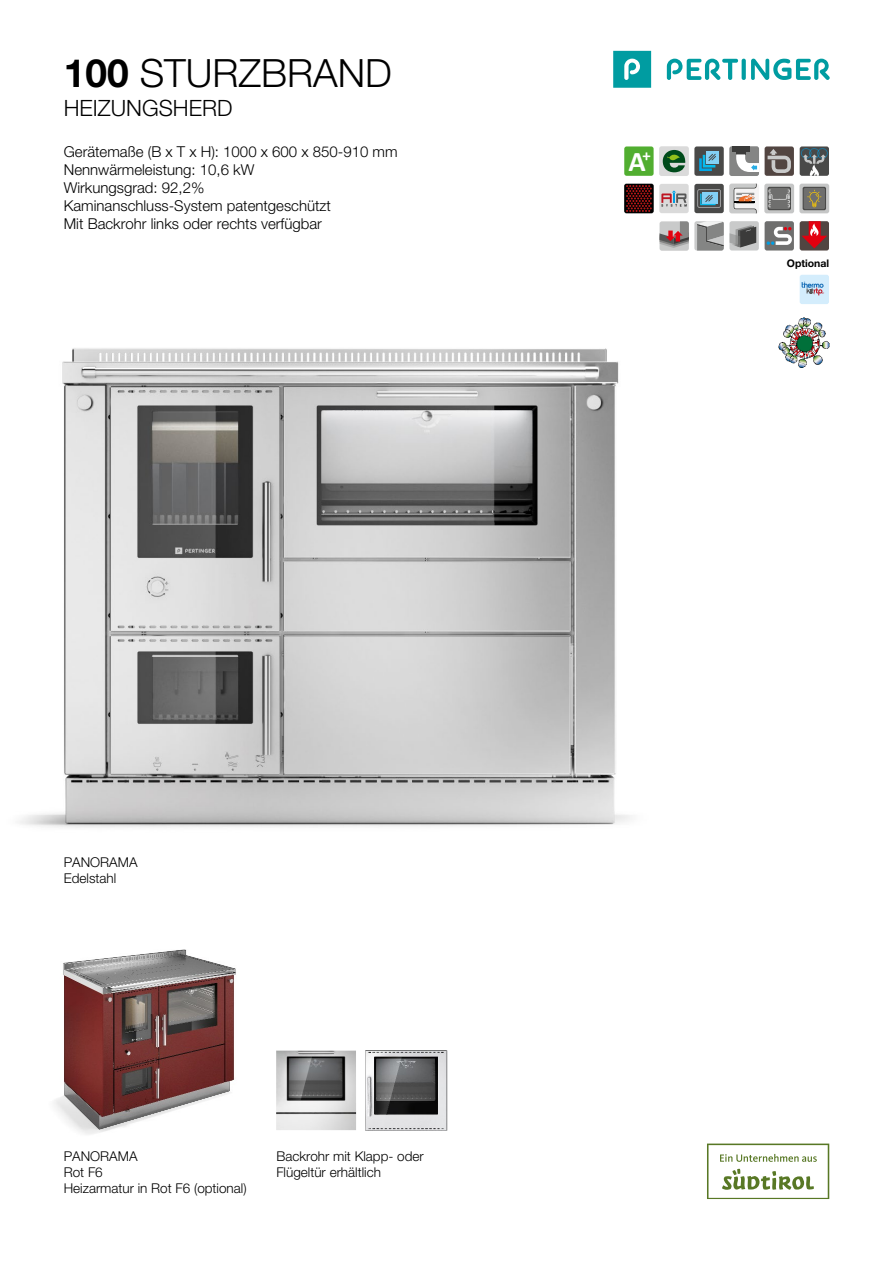
<style>
.page{position:relative;width:893px;height:1263px;background:#fff}
.page>*{position:absolute;margin:0;border:0;box-sizing:border-box;transform-origin:0 0}
.t1{font:300 39px "Helvetica Neue LT Std";color:#000}
.t2{font:700 28.65px "Calibri";color:#fff}
.t3{font:300 22.5px "Helvetica Neue LT Std";color:#000}
.t4{font:300 15px/18px "Helvetica Neue LT Std";color:#000}
.t5{font:300 13.5px/16.2px "Helvetica Neue LT Std";color:#000}
.t6{font:700 10.5px "Helvetica Neue LT Std";color:#000}
.s1{font-weight:700}
</style>
<div class="page">
<div style="left:613px;top:51px;width:38px;height:37px;background:#009ca1"></div>
<svg style="left:624px;top:59px;width:16px;height:21px"></svg>
<svg style="left:667px;top:59px;width:163px;height:21px"></svg>
<div style="left:624px;top:146px;width:30px;height:30px;background:#51ae30;border-radius:2px"></div>
<div style="left:659px;top:146px;width:30px;height:30px;background:#dadada;border-radius:2px"></div>
<svg style="left:663px;top:150px;width:23px;height:22px"></svg>
<div style="left:694px;top:146px;width:30px;height:30px;background:#494948;border-radius:2px"></div>
<div style="left:706px;top:151px;width:13px;height:13px;background:#82d0f5"></div>
<svg style="left:699px;top:153px;width:17px;height:18px"></svg>
<div style="left:729px;top:146px;width:30px;height:30px;background:#848584;border-radius:2px"></div>
<div style="left:732px;top:146px;width:18px;height:5px;background:#3b3b3a"></div>
<svg style="left:736px;top:151px;width:23px;height:21px"></svg>
<div style="left:765px;top:146px;width:29px;height:30px;background:#524541;border-radius:2px"></div>
<svg style="left:768px;top:149px;width:23px;height:24px"></svg>
<div style="left:800px;top:146px;width:29px;height:30px;background:#494948;border-radius:2px"></div>
<div style="left:801px;top:148px;width:10px;height:10px;border:1px dashed #009ee3;border-radius:50%"></div>
<div style="left:809px;top:148px;width:10px;height:10px;border:1px dashed #009ee3;border-radius:50%"></div>
<div style="left:817px;top:148px;width:10px;height:10px;border:1px dashed #009ee3;border-radius:50%"></div>
<svg style="left:803px;top:154px;width:23px;height:22px"></svg>
<svg style="left:624px;top:184px;width:30px;height:29px"></svg>
<div style="left:659px;top:184px;width:30px;height:29px;background:#dadada;border-radius:2px"></div>
<svg style="left:661px;top:190px;width:26px;height:17px"></svg>
<div style="left:694px;top:184px;width:30px;height:29px;background:#494948;border-radius:2px"></div>
<svg style="left:697px;top:189px;width:24px;height:19px"></svg>
<div style="left:729px;top:184px;width:30px;height:29px;background:#f4f3f3;border-radius:2px"></div>
<svg style="left:729px;top:184px;width:28px;height:29px"></svg>
<svg style="left:764px;top:184px;width:30px;height:29px"></svg>
<svg style="left:767px;top:187px;width:24px;height:23px"></svg>
<div style="left:769px;top:188px;width:21px;height:21px;background:#6f6f6e;border-radius:2px"></div>
<svg style="left:768px;top:189px;width:22px;height:18px"></svg>
<svg style="left:799px;top:184px;width:30px;height:29px"></svg>
<div style="left:803px;top:187px;width:23px;height:23px;background:#616160;border-radius:2px"></div>
<div style="left:804px;top:188px;width:21px;height:21px;background:#6f6f6e;border-radius:2px"></div>
<svg style="left:807px;top:190px;width:14px;height:17px"></svg>
<div style="left:659px;top:221px;width:30px;height:30px;background:#c9caca;border-radius:2px"></div>
<svg style="left:672px;top:221px;width:17px;height:27px"></svg>
<div style="left:694px;top:221px;width:30px;height:30px;background:#c9caca;border-radius:2px"></div>
<div style="left:729px;top:221px;width:30px;height:30px;background:linear-gradient(to bottom,#c9caca,#c9caca);border-radius:2px"></div>
<svg style="left:697px;top:221px;width:59px;height:30px;background:#9c9d9c"></svg>
<div style="left:765px;top:221px;width:29px;height:30px;background:#6f6f6e;border-radius:2px"></div>
<svg style="left:767px;top:227px;width:25px;height:18px"></svg>
<div style="left:800px;top:221px;width:29px;height:30px;background:#524541;border-radius:2px"></div>
<svg style="left:802px;top:221px;width:25px;height:27px"></svg>
<div style="left:800px;top:275px;width:29px;height:29px;background:#d4edfc;border-radius:2px"></div>
<svg style="left:802px;top:282px;width:22px;height:13px"></svg>
<img style="left:356px;top:1050px;width:92px;height:81px">
<img style="left:276px;top:1050px;width:80px;height:80px">
<img style="left:19px;top:221px;width:653px;height:607px">
<img style="left:54px;top:949px;width:182px;height:185px">
<div style="left:705px;top:1142px;width:126px;height:58px;background:linear-gradient(to bottom,#cdd6be,#cdd6be)"></div>
<svg style="left:707px;top:1143px;width:122px;height:56px"></svg>
<img style="left:778px;top:317px;width:51px;height:50px">
<h1 class="t1" style="left:64px;top:50px;width:330px"><span class="s1">100</span> STURZBRAND</h1>
<h3 class="t3" style="left:64px;top:94px;width:170px">HEIZUNGSHERD</h3>
<p class="t4" style="left:64px;top:142px;width:335px">Gerätemaße (B x T x H): 1000 x 600 x 850-910 mm Nennwärmeleistung: 10,6 kW<br>Wirkungsgrad: 92,2%<br>Kaminanschluss-System patentgeschützt<br>Mit Backrohr links oder rechts verfügbar</p>
<h2 class="t2" style="left:628px;top:143px;width:24px">A<sup>+</sup></h2>
<p class="t6" style="left:787px;top:257px;width:44px">Optional</p>
<p class="t5" style="left:64px;top:854px;width:75px">PANORAMA<br>Edelstahl</p>
<p class="t5" style="left:64px;top:1147px;width:184px">PANORAMA<br>Rot F6<br>Heizarmatur in Rot F6 (optional)</p>
<p class="t5" style="left:276px;top:1147px;width:149px">Backrohr mit Klapp- oder<br>Flügeltür erhältlich</p>
</div>
